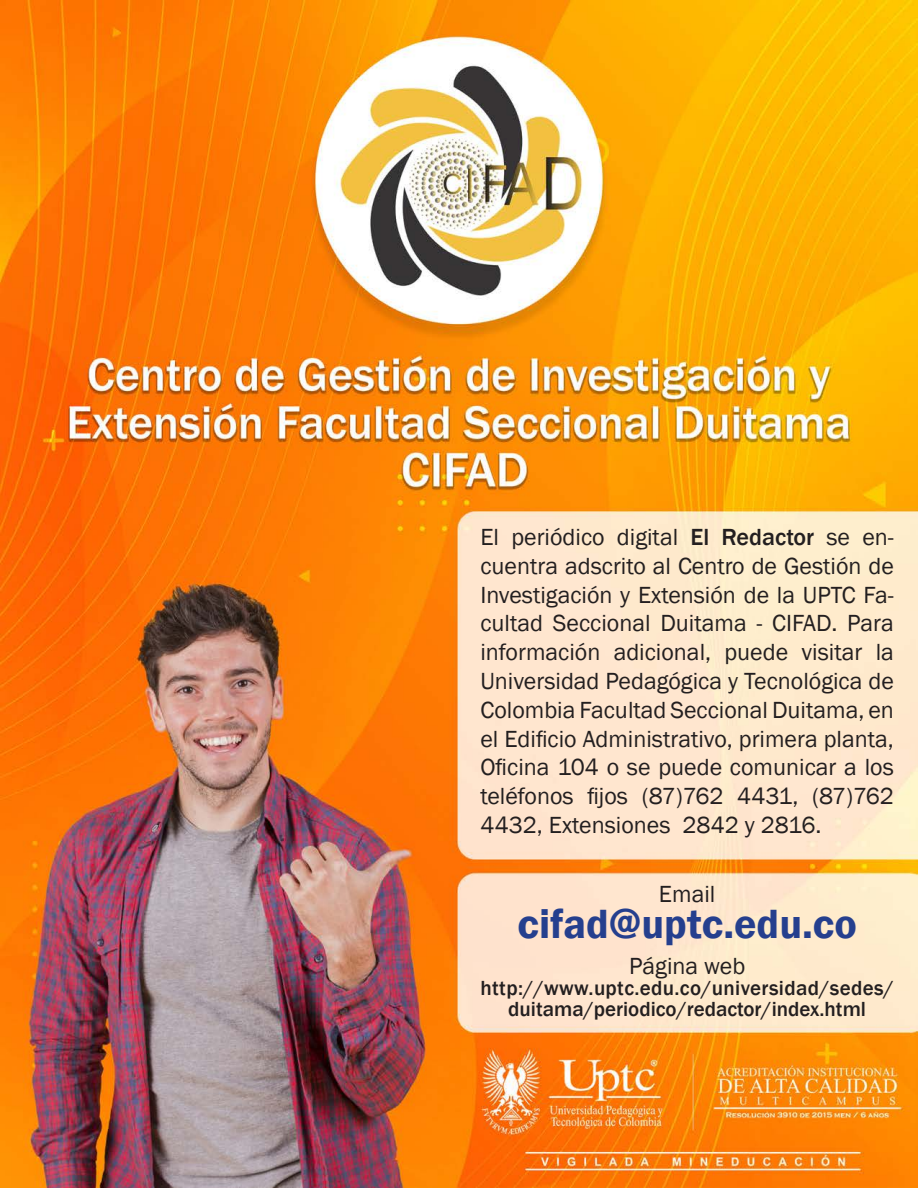
<style>
.page{position:relative;width:918px;height:1188px;background:#fff}
.page>*{position:absolute;margin:0;border:0;box-sizing:border-box;transform-origin:0 0}
.t1{font:600 42px "Franklin Gothic";color:#253f8e}
.t2{font:24px/28.8px "Franklin Gothic";color:#231f20;text-align:justify}
.t3{font:500 21px/21px "Franklin Gothic";color:#231f20;text-align:center}
.s1{font-weight:500}
</style>
<div class="page">
<img style="left:0;top:0;width:918px;height:1188px">
<p class="t2" style="left:480px;top:523px;width:415px">El periódico digital <span class="s1">El Redactor</span> se en&shy;cuentra adscrito al Centro de Gestión de Investigación y Extensión de la UPTC Fa&shy;cultad Seccional Duitama - CIFAD. Para información adicional, puede visitar la Universidad Pedagógica y Tecnológica de Colombia Facultad Seccional Duitama, en el Edificio Administrativo, primera planta, Oficina 104 o se puede comunicar a los teléfonos fijos (87)762 4431, (87)762<br>4432, Extensiones 2842 y 2816.</p>
<p class="t2" style="left:659px;top:880px;width:58px">Email</p>
<p class="t1" style="left:518px;top:898px;width:341px">cifad@uptc.edu.co</p>
<p class="t2" style="left:629px;top:952px;width:118px">Página web</p>
<p class="t3" style="left:480px;top:978px;width:415px">http://www.uptc.edu.co/universidad/sedes/ duitama/periodico/redactor/index.html</p>
</div>
